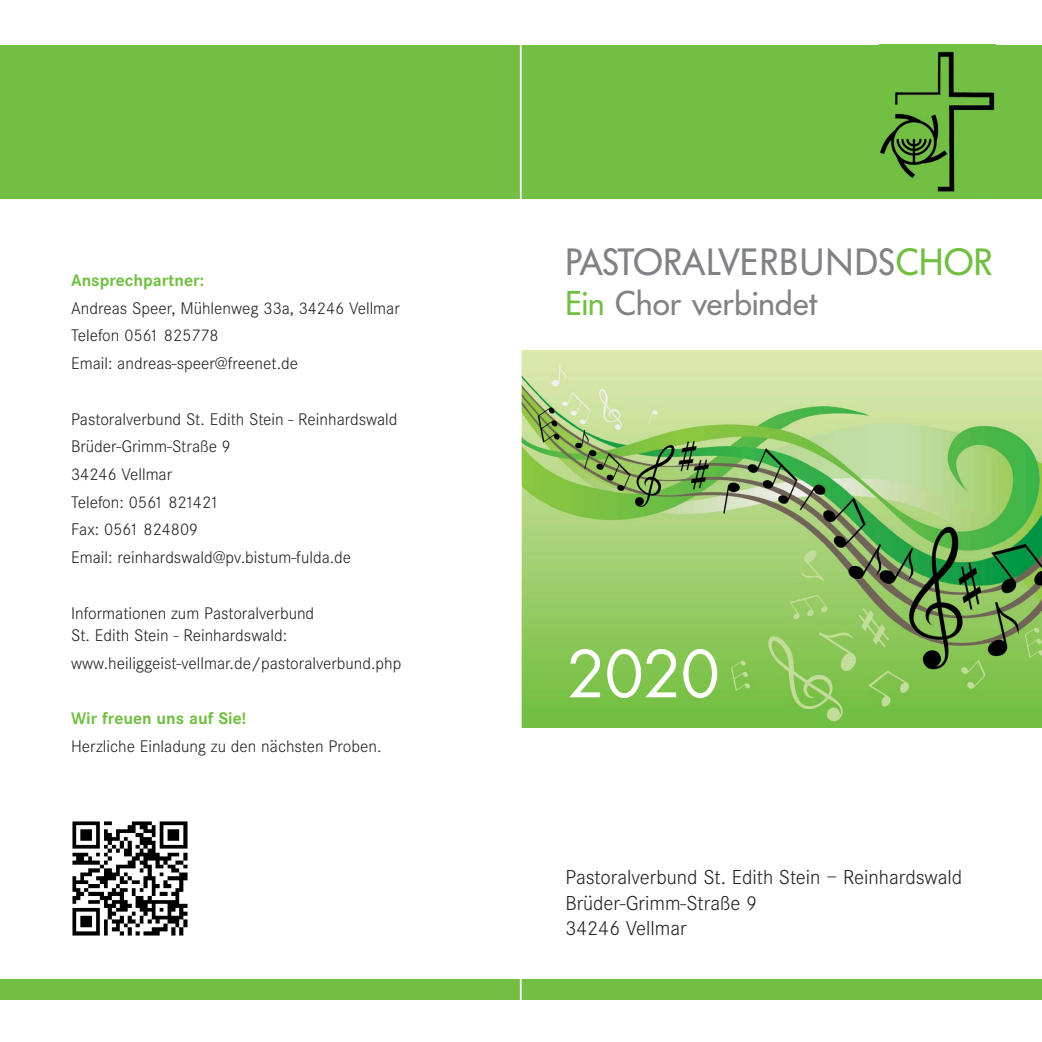
<style>
.page{position:relative;width:1042px;height:1042px;background:#fff}
.page>*{position:absolute;margin:0;border:0;box-sizing:border-box;transform-origin:0 0}
.t1{font:63px "Futura";color:#fff}
.t2{font:37.62px "Futura BQ";color:#808285}
.t3{font:34.12px "Futura BQ";color:#808285}
.t4{font:300 21px/25.2px "Corporate S";color:#231f20}
.t5{font:300 17.5px/27.7px "Corporate S";color:#231f20}
.t6{font:700 17.5px "Corporate S";color:#72bf44}
.s1{color:#72bf44}
</style>
<div class="page">
<div style="left:0;top:45px;width:1041px;height:154px;background:#72bf44"></div>
<img style="left:880px;top:51px;width:115px;height:142px">
<img style="left:522px;top:350px;width:519px;height:377px">
<div style="left:0;top:979px;width:1041px;height:21px;background:#72bf44"></div>
<hr style="left:520px;top:0;width:2px;height:1042px;background:#fff">
<img style="left:72px;top:821px;width:115px;height:115px">
<p class="t6" style="left:71px;top:272px;width:134px">Ansprechpartner:</p>
<p class="t5" style="left:71px;top:295px;width:330px">Andreas Speer, Mühlenweg 33a, 34246 Vellmar<br>Telefon 0561 825778<br>Email: andreas-speer@freenet.de</p>
<p class="t5" style="left:71px;top:405px;width:328px">Pastoralverbund St. Edith Stein - Reinhardswald<br>Brüder-Grimm-Straße 9<br>34246 Vellmar<br>Telefon: 0561 821421<br>Fax: 0561 824809<br>Email: reinhardswald@pv.bistum-fulda.de</p>
<p class="t5" style="left:71px;top:602px;width:245px;line-height:22.8px">Informationen zum Pastoralverbund<br>St. Edith Stein - Reinhardswald:</p>
<p class="t5" style="left:71px;top:650px;width:332px">www.heiliggeist-vellmar.de/pastoralverbund.php</p>
<p class="t6" style="left:71px;top:711px;width:177px">Wir freuen uns auf Sie!</p>
<p class="t5" style="left:71px;top:733px;width:312px">Herzliche Einladung zu den nächsten Proben.</p>
<h2 class="t2" style="left:565px;top:240px;width:428px">PASTORALVERBUNDS<span class="s1">CHOR</span></h2>
<h3 class="t3" style="left:565px;top:284px;width:254px"><span class="s1">Ein</span> Chor verbindet</h3>
<h1 class="t1" style="left:567px;top:645px;width:154px">2020</h1>
<p class="t4" style="left:565px;top:865px;width:398px">Pastoralverbund St. Edith Stein – Reinhardswald<br>Brüder-Grimm-Straße 9<br>34246 Vellmar</p>
</div>
